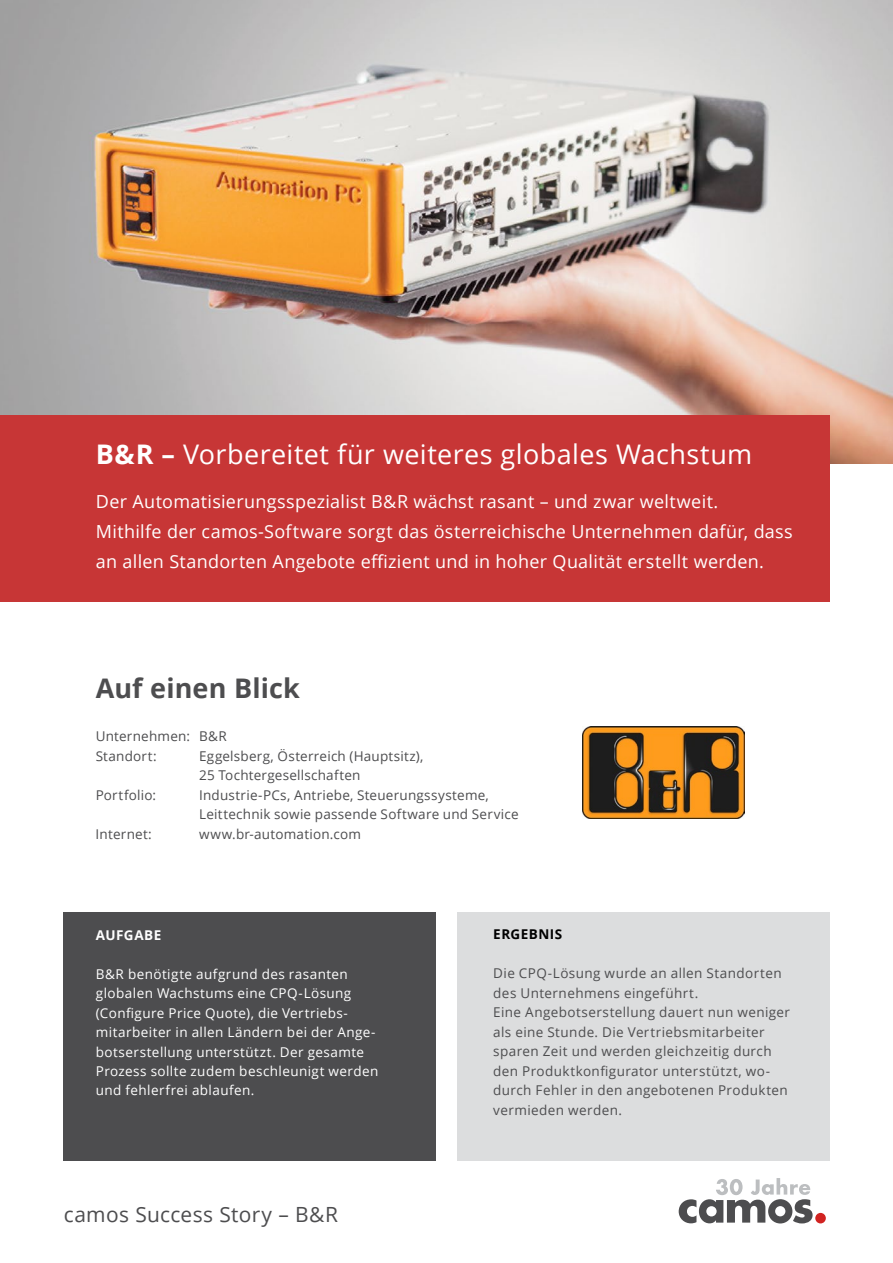
<style>
.page{position:relative;width:893px;height:1263px;background:#fff}
.page>*{position:absolute;margin:0;border:0;box-sizing:border-box;transform-origin:0 0}
.t1{font:27px "Open Sans";letter-spacing:.015em;color:#fff}
.t2{font:700 27px "Open Sans";letter-spacing:.005em;color:#4d4d4f}
.t3{font:20.85px "Open Sans";letter-spacing:.015em;color:#4d4d4f}
.t4{font:18px/30px "Open Sans";letter-spacing:.015em;color:#fff}
.t5{font:13.5px/19.5px "Open Sans";letter-spacing:.03em;color:#4d4d4f}
.t6{font:13.5px/19.5px "Open Sans";letter-spacing:.03em;color:#fff}
.t7{font:700 13.5px "Open Sans";letter-spacing:.035em;color:#000}
.t8{font:700 13.5px "Open Sans";letter-spacing:.035em;color:#fff}
.s1{font-weight:700}
</style>
<div class="page">
<img style="left:0;top:0;width:893px;height:463px">
<div style="left:0;top:415px;width:829px;height:187px;background:#c73636"></div>
<img style="left:583px;top:727px;width:161px;height:91px">
<div style="left:64px;top:912px;width:372px;height:248px;background:#4d4d4f"></div>
<div style="left:457px;top:912px;width:372px;height:248px;background:#dcddde"></div>
<div style="left:815px;top:1213px;width:11px;height:10px;background:#d12321;border-radius:50%"></div>
<svg style="left:679px;top:1178px;width:134px;height:45px"></svg>
<h1 class="t1" style="left:96px;top:436px;width:658px"><span class="s1">B&amp;R –</span> Vorbereitet für weiteres globales Wachstum</h1>
<h3 class="t4" style="left:96px;top:486px;width:698px">Der Automatisierungsspezialist B&amp;R wächst rasant – und zwar weltweit.<br>Mithilfe der camos-Software sorgt das österreichische Unternehmen dafür, dass an allen Standorten Angebote effizient und in hoher Qualität erstellt werden.</h3>
<h1 class="t2" style="left:96px;top:669px;width:206px">Auf einen Blick</h1>
<p class="t5" style="left:96px;top:726px;width:133px">Unternehmen: B&amp;R<br>Standort:</p>
<p class="t5" style="left:199px;top:745px;width:226px">Eggelsberg, Österreich (Hauptsitz),<br>25 Tochtergesellschaften</p>
<p class="t5" style="left:96px;top:784px;width:62px">Portfolio:</p>
<p class="t5" style="left:199px;top:784px;width:321px">Industrie-PCs, Antriebe, Steuerungssysteme,<br>Leittechnik sowie passende Software und Service</p>
<p class="t5" style="left:96px;top:823px;width:58px">Internet:</p>
<p class="t5" style="left:199px;top:823px;width:163px">www.br-automation.com</p>
<p class="t8" style="left:96px;top:925px;width:67px">AUFGABE</p>
<p class="t6" style="left:96px;top:963px;width:284px">B&amp;R benötigte aufgrund des rasanten globalen Wachstums eine CPQ-Lösung (Configure Price Quote), die Vertriebs&shy;mitarbeiter in allen Ländern bei der Ange&shy;botserstellung unterstützt. Der gesamte Prozess sollte zudem beschleunigt werden und fehlerfrei ablaufen.</p>
<h2 class="t3" style="left:64px;top:1200px;width:276px">camos Success Story – B&amp;R</h2>
<p class="t7" style="left:493px;top:925px;width:71px">ERGEBNIS</p>
<p class="t5" style="left:493px;top:963px;width:298px">Die CPQ-Lösung wurde an allen Standorten des Unternehmens eingeführt.<br>Eine Angebotserstellung dauert nun weniger als eine Stunde. Die Vertriebsmitarbeiter sparen Zeit und werden gleichzeitig durch den Produktkonfigurator unterstützt, wo&shy;durch Fehler in den angebotenen Produkten vermieden werden.</p>
</div>
